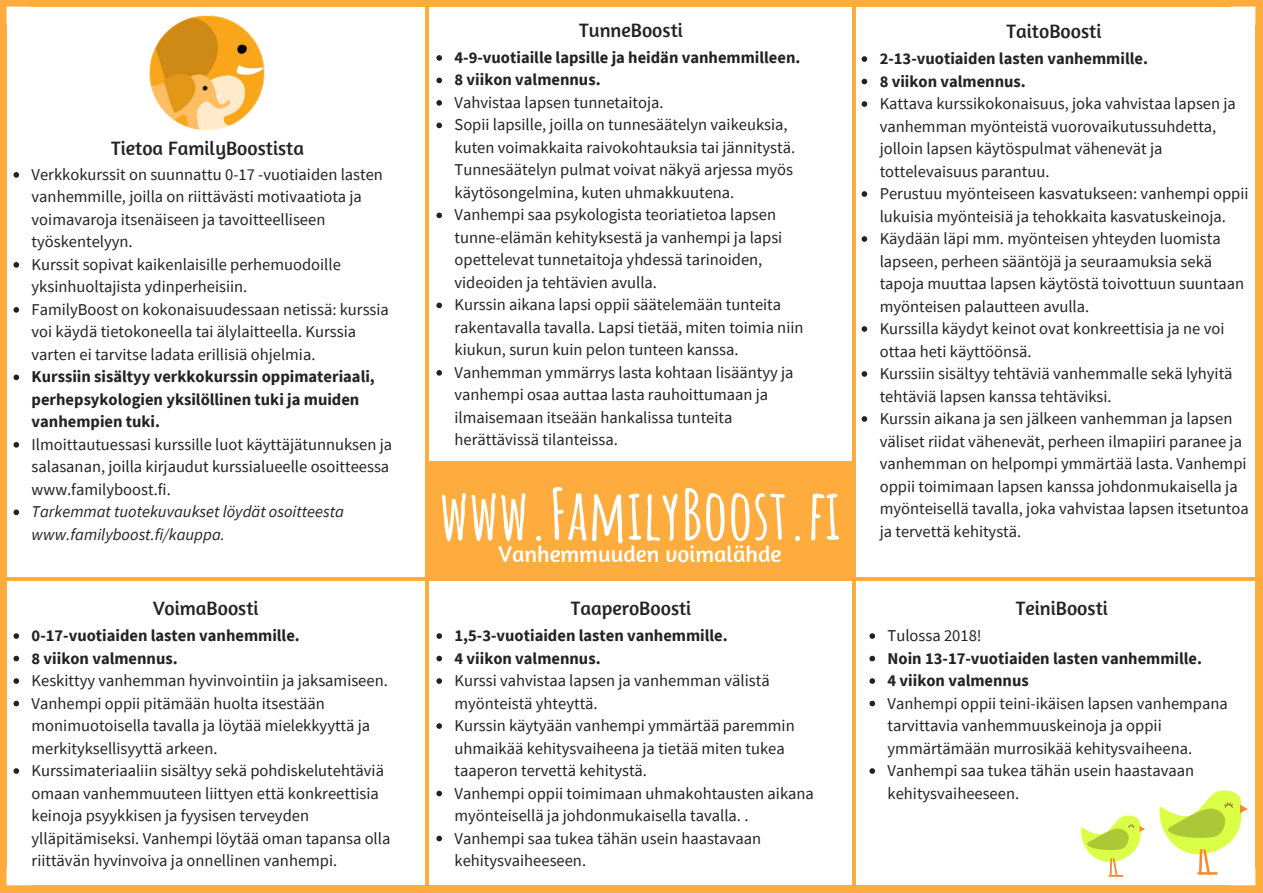
<style>
.page{position:relative;width:1263px;height:893px;background:#fff}
.page>*{position:absolute;margin:0;border:0;box-sizing:border-box;transform-origin:0 0}
.t1{font:700 69.45px "Amatic SC";color:#fff}
.t2{font:23.1px "Amaranth";color:#fff}
.t3{font:19.8px "Amaranth";color:#222}
.t4{font:16.5px/22.5px "Source Sans Pro";color:#222}
.t5{font:700 16.5px/22.5px "Source Sans Pro";color:#222}
.t6{font:italic 16.5px/22.5px "Source Sans Pro";color:#222}
</style>
<div class="page">
<svg style="left:0;top:0;width:31px;height:25px"></svg>
<div style="left:0;top:25px;width:7px;height:843px;background:#ffac3f"></div>
<svg style="left:0;top:868px;width:31px;height:25px"></svg>
<div style="left:31px;top:885px;width:1198px;height:8px;background:#ffac3f"></div>
<div style="left:1255px;top:25px;width:8px;height:843px;background:#ffac3f"></div>
<div style="left:31px;top:0;width:1198px;height:7px;background:#ffac3f"></div>
<svg style="left:1229px;top:0;width:34px;height:25px"></svg>
<hr style="left:6px;top:577px;width:1252px;height:4px;background:#ffac3f">
<hr style="left:425px;top:0;width:4px;height:893px;background:#ffac3f">
<hr style="left:852px;top:0;width:4px;height:893px;background:#ffac3f">
<svg style="left:13px;top:172px;width:6px;height:6px"></svg>
<svg style="left:13px;top:262px;width:6px;height:6px"></svg>
<svg style="left:13px;top:307px;width:6px;height:6px"></svg>
<svg style="left:13px;top:375px;width:6px;height:5px"></svg>
<svg style="left:13px;top:442px;width:6px;height:6px"></svg>
<svg style="left:13px;top:509px;width:6px;height:6px"></svg>
<svg style="left:861px;top:56px;width:6px;height:6px"></svg>
<svg style="left:861px;top:79px;width:6px;height:5px"></svg>
<svg style="left:861px;top:101px;width:6px;height:6px"></svg>
<svg style="left:861px;top:191px;width:6px;height:6px"></svg>
<svg style="left:861px;top:236px;width:6px;height:6px"></svg>
<svg style="left:861px;top:326px;width:6px;height:6px"></svg>
<svg style="left:861px;top:371px;width:6px;height:6px"></svg>
<svg style="left:861px;top:416px;width:6px;height:6px"></svg>
<svg style="left:436px;top:55px;width:6px;height:6px"></svg>
<svg style="left:436px;top:78px;width:6px;height:5px"></svg>
<svg style="left:436px;top:100px;width:6px;height:6px"></svg>
<svg style="left:436px;top:123px;width:6px;height:5px"></svg>
<svg style="left:436px;top:213px;width:6px;height:5px"></svg>
<svg style="left:436px;top:303px;width:6px;height:5px"></svg>
<svg style="left:436px;top:370px;width:6px;height:6px"></svg>
<svg style="left:13px;top:633px;width:6px;height:6px"></svg>
<svg style="left:13px;top:656px;width:6px;height:5px"></svg>
<svg style="left:13px;top:678px;width:6px;height:6px"></svg>
<svg style="left:13px;top:701px;width:6px;height:5px"></svg>
<svg style="left:13px;top:768px;width:6px;height:6px"></svg>
<svg style="left:436px;top:633px;width:6px;height:6px"></svg>
<svg style="left:436px;top:656px;width:6px;height:5px"></svg>
<svg style="left:436px;top:678px;width:6px;height:6px"></svg>
<svg style="left:436px;top:723px;width:6px;height:6px"></svg>
<svg style="left:436px;top:791px;width:6px;height:5px"></svg>
<svg style="left:436px;top:836px;width:6px;height:5px"></svg>
<svg style="left:869px;top:633px;width:6px;height:6px"></svg>
<svg style="left:869px;top:656px;width:6px;height:5px"></svg>
<svg style="left:869px;top:678px;width:6px;height:6px"></svg>
<svg style="left:869px;top:701px;width:6px;height:5px"></svg>
<svg style="left:869px;top:768px;width:6px;height:6px"></svg>
<div style="left:426px;top:461px;width:426px;height:119px;background:#ffac3f"></div>
<img style="left:149px;top:15px;width:116px;height:116px">
<svg style="left:1159px;top:790px;width:104px;height:103px"></svg>
<svg style="left:1081px;top:815px;width:64px;height:62px"></svg>
<p class="t3" style="left:111px;top:136px;width:195px">Tietoa FamilyBoostista</p>
<p class="t4" style="left:32px;top:163px;width:359px">Verkkokurssit on suunnattu 0-17 -vuotiaiden lasten vanhemmille, joilla on riittävästi motivaatiota ja voimavaroja itsenäiseen ja tavoitteelliseen työskentelyyn.<br>Kurssit sopivat kaikenlaisille perhemuodoille yksinhuoltajista ydinperheisiin.<br>FamilyBoost on kokonaisuudessaan netissä: kurssia voi käydä tietokoneella tai älylaitteella. Kurssia varten ei tarvitse ladata erillisiä ohjelmia.</p>
<p class="t5" style="left:32px;top:365px;width:345px">Kurssiin sisältyy verkkokurssin oppimateriaali, perhepsykologien yksilöllinen tuki ja muiden vanhempien tuki.</p>
<p class="t4" style="left:32px;top:433px;width:362px">Ilmoittautuessasi kurssille luot käyttäjätunnuksen ja salasanan, joilla kirjaudut kurssialueelle osoitteessa www.familyboost.fi.</p>
<p class="t6" style="left:32px;top:500px;width:314px">Tarkemmat tuotekuvaukset löydät osoitteesta www.familyboost.fi/kauppa.</p>
<p class="t3" style="left:153px;top:596px;width:107px">VoimaBoosti</p>
<p class="t5" style="left:32px;top:624px;width:270px">0-17-vuotiaiden lasten vanhemmille.<br>8 viikon valmennus.</p>
<p class="t4" style="left:32px;top:669px;width:360px">Keskittyy vanhemman hyvinvointiin ja jaksamiseen.<br>Vanhempi oppii pitämään huolta itsestään monimuotoisella tavalla ja löytää mielekkyyttä ja merkityksellisyyttä arkeen.<br>Kurssimateriaaliin sisältyy sekä pohdiskelutehtäviä omaan vanhemmuuteen liittyen että konkreettisia keinoja psyykkisen ja fyysisen terveyden ylläpitämiseksi. Vanhempi löytää oman tapansa olla riittävän hyvinvoiva ja onnellinen vanhempi.</p>
<p class="t3" style="left:579px;top:18px;width:105px">TunneBoosti</p>
<p class="t5" style="left:454px;top:46px;width:347px">4-9-vuotiaille lapsille ja heidän vanhemmilleen.<br>8 viikon valmennus.</p>
<p class="t4" style="left:454px;top:91px;width:350px">Vahvistaa lapsen tunnetaitoja.<br>Sopii lapsille, joilla on tunnesäätelyn vaikeuksia, kuten voimakkaita raivokohtauksia tai jännitystä.<br>Tunnesäätelyn pulmat voivat näkyä arjessa myös käytösongelmina, kuten uhmakkuutena.<br>Vanhempi saa psykologista teoriatietoa lapsen tunne-elämän kehityksestä ja vanhempi ja lapsi opettelevat tunnetaitoja yhdessä tarinoiden, videoiden ja tehtävien avulla.<br>Kurssin aikana lapsi oppii säätelemään tunteita rakentavalla tavalla. Lapsi tietää, miten toimia niin kiukun, surun kuin pelon tunteen kanssa.<br>Vanhemman ymmärrys lasta kohtaan lisääntyy ja vanhempi osaa auttaa lasta rauhoittumaan ja ilmaisemaan itseään hankalissa tunteita herättävissä tilanteissa.</p>
<h1 class="t1" style="left:439px;top:469px;width:403px">www.FamilyBoost.fi</h1>
<h2 class="t2" style="left:499px;top:540px;width:284px">Vanhemmuuden voimalähde</h2>
<p class="t3" style="left:1006px;top:19px;width:96px">TaitoBoosti</p>
<p class="t5" style="left:880px;top:47px;width:270px">2-13-vuotiaiden lasten vanhemmille.<br>8 viikon valmennus.</p>
<p class="t4" style="left:880px;top:92px;width:371px">Kattava kurssikokonaisuus, joka vahvistaa lapsen ja vanhemman myönteistä vuorovaikutussuhdetta, jolloin lapsen käytöspulmat vähenevät ja tottelevaisuus parantuu.<br>Perustuu myönteiseen kasvatukseen: vanhempi oppii lukuisia myönteisiä ja tehokkaita kasvatuskeinoja.<br>Käydään läpi mm. myönteisen yhteyden luomista lapseen, perheen sääntöjä ja seuraamuksia sekä tapoja muuttaa lapsen käytöstä toivottuun suuntaan myönteisen palautteen avulla.<br>Kurssilla käydyt keinot ovat konkreettisia ja ne voi ottaa heti käyttöönsä.<br>Kurssiin sisältyy tehtäviä vanhemmalle sekä lyhyitä tehtäviä lapsen kanssa tehtäviksi.<br>Kurssin aikana ja sen jälkeen vanhemman ja lapsen väliset riidat vähenevät, perheen ilmapiiri paranee ja vanhemman on helpompi ymmärtää lasta. Vanhempi oppii toimimaan lapsen kanssa johdonmukaisella ja myönteisellä tavalla, joka vahvistaa lapsen itsetuntoa ja tervettä kehitystä.</p>
<p class="t3" style="left:571px;top:596px;width:122px">TaaperoBoosti</p>
<p class="t3" style="left:1016px;top:596px;width:94px">TeiniBoosti</p>
<p class="t5" style="left:454px;top:624px;width:275px">1,5-3-vuotiaiden lasten vanhemmille.<br>4 viikon valmennus.</p>
<p class="t4" style="left:454px;top:669px;width:361px">Kurssi vahvistaa lapsen ja vanhemman välistä myönteistä yhteyttä.<br>Kurssin käytyään vanhempi ymmärtää paremmin uhmaikää kehitysvaiheena ja tietää miten tukea taaperon tervettä kehitystä.<br>Vanhempi oppii toimimaan uhmakohtausten aikana myönteisellä ja johdonmukaisella tavalla. .<br>Vanhempi saa tukea tähän usein haastavaan kehitysvaiheeseen.</p>
<p class="t4" style="left:887px;top:624px;width:96px">Tulossa 2018!</p>
<p class="t5" style="left:887px;top:646px;width:316px">Noin 13-17-vuotiaiden lasten vanhemmille.<br>4 viikon valmennus</p>
<p class="t4" style="left:887px;top:691px;width:342px">Vanhempi oppii teini-ikäisen lapsen vanhempana tarvittavia vanhemmuuskeinoja ja oppii ymmärtämään murrosikää kehitysvaiheena.<br>Vanhempi saa tukea tähän usein haastavaan kehitysvaiheeseen.</p>
</div>
